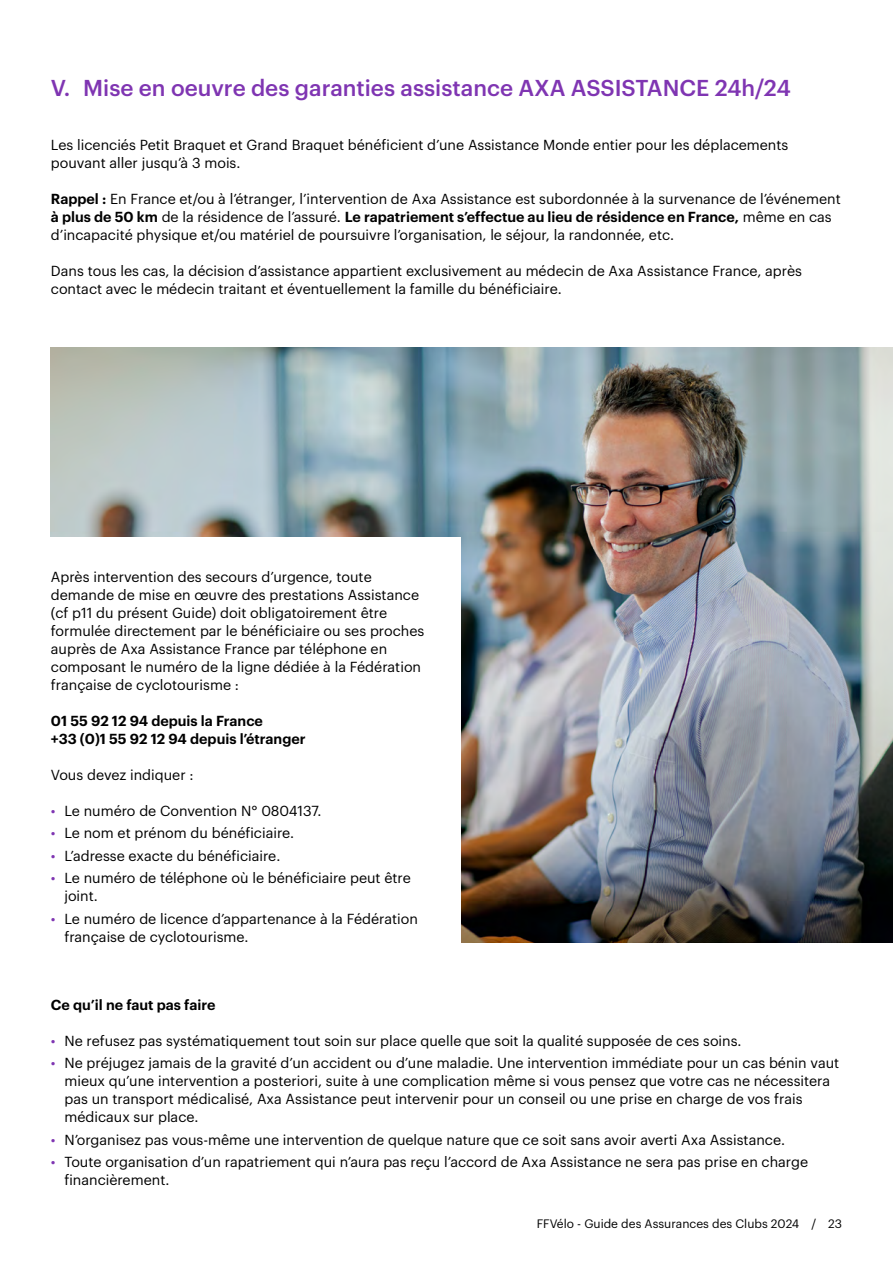
<style>
.page{position:relative;width:893px;height:1263px;background:#fff}
.page>*{position:absolute;margin:0;border:0;box-sizing:border-box;transform-origin:0 0}
.t1{font:500 22.5px "Graphik";color:#7f35b2}
.t2{font:14.25px/18px "Graphik";color:#000}
.t3{font:600 14.25px/18px "Graphik";color:#000}
.t4{font:12px "Graphik";color:#000}
.s1{font-weight:600}
.s2{color:#7f35b2}
</style>
<div class="page">
<img style="left:51px;top:348px;width:842px;height:594px">
<div style="left:0;top:537px;width:460px;height:432px;background:#fff"></div>
<h1 class="t1" style="left:51px;top:71px;width:741px">V. Mise en oeuvre des garanties assistance AXA ASSISTANCE 24h/24</h1>
<p class="t2" style="left:51px;top:135px;width:739px">Les licenciés Petit Braquet et Grand Braquet bénéficient d’une Assistance Monde entier pour les déplacements pouvant aller jusqu’à 3 mois.</p>
<p class="t2" style="left:51px;top:189px;width:791px"><span class="s1">Rappel :</span> En France et/ou à l’étranger, l’intervention de Axa Assistance est subordonnée à la survenance de l’événement <span class="s1">à plus de 50 km</span> de la résidence de l’assuré. <span class="s1">Le rapatriement s’effectue au lieu de résidence en France,</span> même en cas d’incapacité physique et/ou matériel de poursuivre l’organisation, le séjour, la randonnée, etc.</p>
<p class="t2" style="left:51px;top:261px;width:753px">Dans tous les cas, la décision d’assistance appartient exclusivement au médecin de Axa Assistance France, après contact avec le médecin traitant et éventuellement la famille du bénéficiaire.</p>
<p class="t2" style="left:51px;top:567px;width:375px">Après intervention des secours d’urgence, toute demande de mise en œuvre des prestations Assistance (cf p11 du présent Guide) doit obligatoirement être formulée directement par le bénéficiaire ou ses proches auprès de Axa Assistance France par téléphone en composant le numéro de la ligne dédiée à la Fédération française de cyclotourisme :</p>
<p class="t3" style="left:51px;top:710px;width:256px">01 55 92 12 94 depuis la France<br>+33 (0)1 55 92 12 94 depuis l’étranger</p>
<p class="t2" style="left:51px;top:765px;width:144px">Vous devez indiquer :</p>
<p class="t2" style="left:51px;top:801px;width:272px"><span class="s2">•</span> Le numéro de Convention N° 0804137.</p>
<p class="t2" style="left:51px;top:823px;width:245px"><span class="s2">•</span> Le nom et prénom du bénéficiaire.</p>
<p class="t2" style="left:51px;top:846px;width:231px"><span class="s2">•</span> L’adresse exacte du bénéficiaire.</p>
<p class="t2" style="left:64px;top:868px;width:348px;text-indent:-13px"><span class="s2">•</span> Le numéro de téléphone où le bénéficiaire peut être joint.</p>
<p class="t2" style="left:64px;top:909px;width:355px;text-indent:-13px"><span class="s2">•</span> Le numéro de licence d’appartenance à la Fédération française de cyclotourisme.</p>
<p class="t3" style="left:51px;top:994px;width:166px">Ce qu’il ne faut pas faire</p>
<p class="t2" style="left:51px;top:1030px;width:692px"><span class="s2">•</span> Ne refusez pas systématiquement tout soin sur place quelle que soit la qualité supposée de ces soins.</p>
<p class="t2" style="left:64px;top:1053px;width:776px;text-indent:-13px"><span class="s2">•</span> Ne préjugez jamais de la gravité d’un accident ou d’une maladie. Une intervention immédiate pour un cas bénin vaut mieux qu’une intervention a posteriori, suite à une complication même si vous pensez que votre cas ne nécessitera pas un transport médicalisé, Axa Assistance peut intervenir pour un conseil ou une prise en charge de vos frais médicaux sur place.</p>
<p class="t2" style="left:51px;top:1129px;width:736px"><span class="s2">•</span> N’organisez pas vous-même une intervention de quelque nature que ce soit sans avoir averti Axa Assistance.</p>
<p class="t2" style="left:64px;top:1152px;width:745px;text-indent:-13px"><span class="s2">•</span> Toute organisation d’un rapatriement qui n’aura pas reçu l’accord de Axa Assistance ne sera pas prise en charge financièrement.</p>
<p class="t4" style="left:537px;top:1215px;width:307px">FFVélo - Guide des Assurances des Clubs 2024 / 23</p>
</div>
